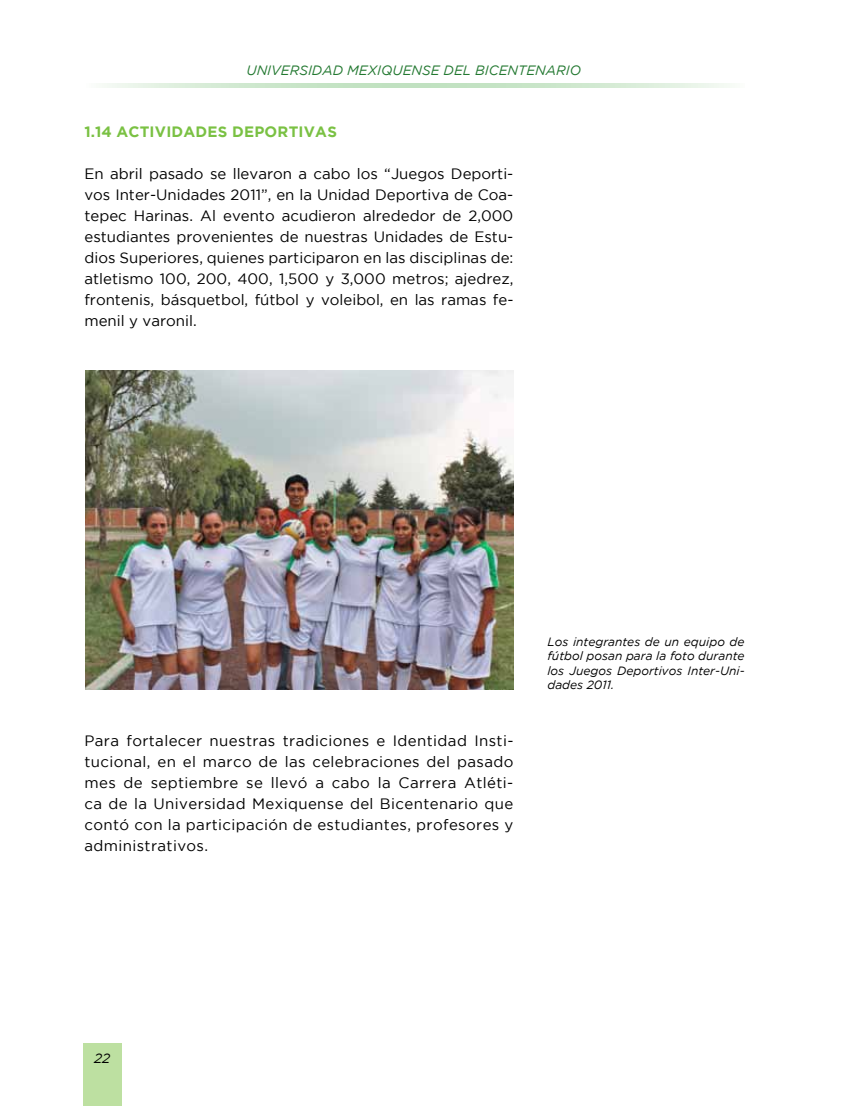
<style>
.page{position:relative;width:851px;height:1106px;background:#fff}
.page>*{position:absolute;margin:0;border:0;box-sizing:border-box;transform-origin:0 0}
.t1{font:15px/21px "Gotham";letter-spacing:.01em;color:#000;text-align:justify}
.t2{font:700 15px "Gotham";letter-spacing:.015em;color:#7ac143}
.t3{font:italic 13.5px "Gotham";color:#227830}
.t4{font:italic 13.5px "Gotham";color:#000}
.t5{font:italic 12px/14.4px "Gotham";color:#000;text-align:justify}
</style>
<div class="page">
<svg style="left:104px;top:84px;width:626px;height:3px;background:#d2e9d1"></svg>
<div style="left:83px;top:1043px;width:38px;height:63px;background:#bde0a1"></div>
<img style="left:85px;top:370px;width:428px;height:319px">
<p class="t3" style="left:246px;top:63px;width:336px">UNIVERSIDAD MEXIQUENSE DEL BICENTENARIO</p>
<p class="t2" style="left:84px;top:123px;width:254px">1.14 ACTIVIDADES DEPORTIVAS</p>
<p class="t1" style="left:84px;top:163px;width:430px">En abril pasado se llevaron a cabo los “Juegos Deporti&shy;vos Inter-Unidades 2011”, en la Unidad Deportiva de Coa&shy;tepec Harinas. Al evento acudieron alrededor de 2,000 estudiantes provenientes de nuestras Unidades de Estu&shy;dios Superiores, quienes participaron en las disciplinas de: atletismo 100, 200, 400, 1,500 y 3,000 metros; ajedrez, frontenis, básquetbol, fútbol y voleibol, en las ramas fe&shy;menil y varonil.</p>
<p class="t1" style="left:84px;top:730px;width:430px">Para fortalecer nuestras tradiciones e Identidad Insti&shy;tucional, en el marco de las celebraciones del pasado mes de septiembre se llevó a cabo la Carrera Atléti&shy;ca de la Universidad Mexiquense del Bicentenario que contó con la participación de estudiantes, profesores y administrativos.</p>
<p class="t5" style="left:547px;top:634px;width:199px">Los integrantes de un equipo de fútbol posan para la foto durante los Juegos Deportivos Inter-Uni&shy;dades 2011.</p>
<p class="t4" style="left:94px;top:1050px;width:18px">22</p>
</div>
